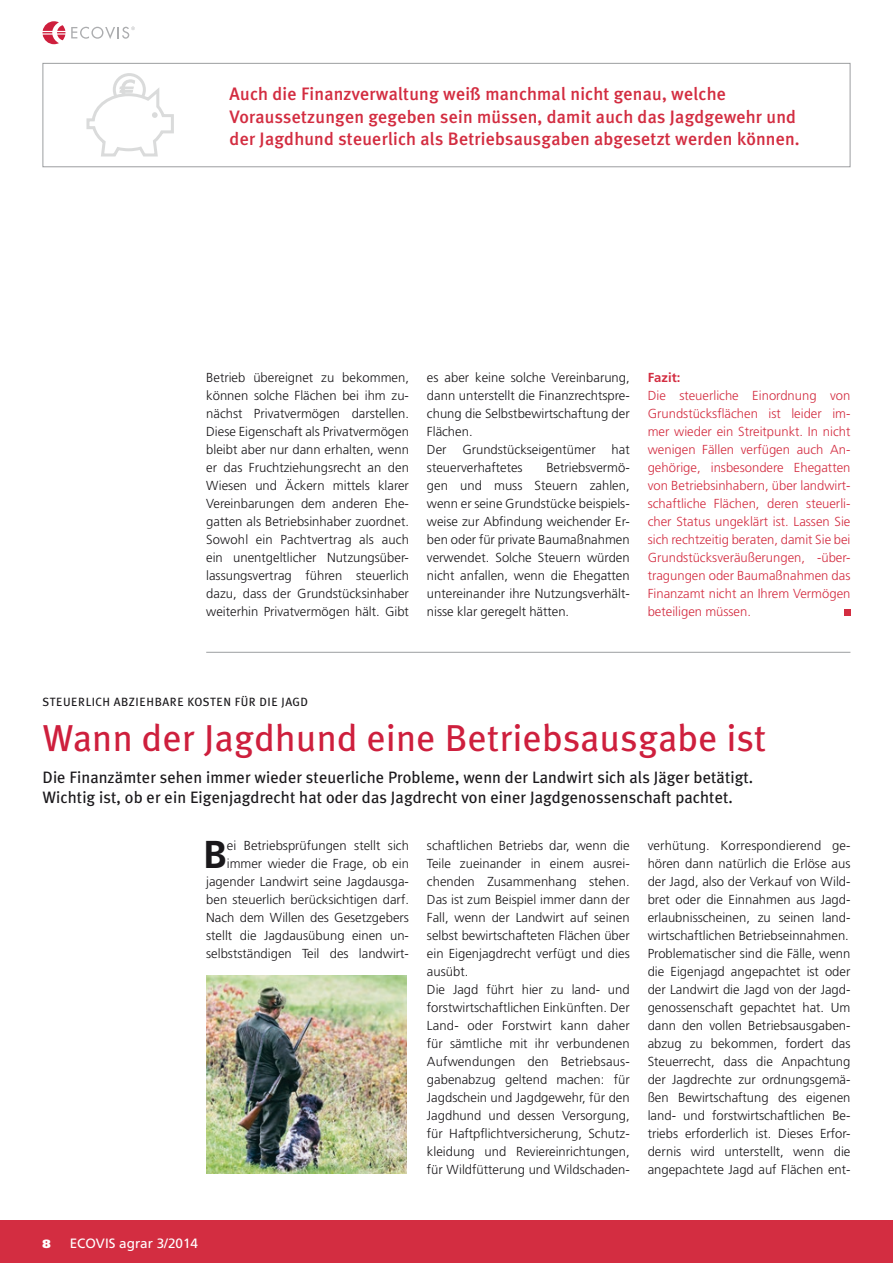
<style>
.page{position:relative;width:893px;height:1263px;background:#fff}
.page>*{position:absolute;margin:0;border:0;box-sizing:border-box;transform-origin:0 0}
.t1{font:700 38.85px "Frutiger";color:#1a181b}
.t2{font:37.5px "Meta Plus";letter-spacing:.01em;color:#ce1f3d}
.t3{font:500 18px/22.5px "Meta Plus";letter-spacing:.01em;color:#d32d41}
.t4{font:16.5px/19.5px "Meta Plus";letter-spacing:.005em;color:#1a181b}
.t5{font:13.5px "Frutiger";color:#fff}
.t6{font:300 13.05px/18px "Frutiger";color:#1a181b;text-align:justify}
.t7{font:300 13.05px/18px "Frutiger";color:#d32d41;text-align:justify}
.t8{font:700 13.05px "Frutiger";color:#d32d41}
.t9{font:12px "Meta Plus";letter-spacing:.04em;color:#1a181b}
.t10{font:900 12px "Frutiger";color:#fff}
</style>
<div class="page">
<div style="left:0;top:1220px;width:893px;height:43px;background:#d32d41"></div>
<svg style="left:71px;top:27px;width:64px;height:12px"></svg>
<svg style="left:43px;top:21px;width:22px;height:23px"></svg>
<div style="left:43px;top:63px;width:807px;height:104px;border:1px solid #9c9ea0"></div>
<hr style="left:206px;top:652px;width:644px;height:1px;background:#9c9ea0">
<div style="left:113px;top:73px;width:33px;height:33px;border:3px solid #dadbdb;border-radius:50%"></div>
<svg style="left:86px;top:79px;width:88px;height:78px"></svg>
<svg style="left:844px;top:610px;width:6px;height:6px"></svg>
<img style="left:206px;top:976px;width:201px;height:198px">
<h3 class="t3" style="left:230px;top:83px;width:572px">Auch die Finanzverwaltung weiß manchmal nicht genau, welche<br>Voraussetzungen gegeben sein müssen, damit auch das Jagdgewehr und der Jagdhund steuerlich als Betriebsausgaben abgesetzt werden können.</h3>
<p class="t6" style="left:206px;top:368px;width:204px">Betrieb übereignet zu bekommen, können solche Flächen bei ihm zu&shy;nächst Privatvermögen darstellen.<br>Diese Eigenschaft als Privatvermögen bleibt aber nur dann erhalten, wenn er das Fruchtziehungsrecht an den Wiesen und Äckern mittels klarer Vereinbarungen dem anderen Ehe&shy;gatten als Betriebsinhaber zuordnet.<br>Sowohl ein Pachtvertrag als auch ein unentgeltlicher Nutzungsüber&shy;lassungsvertrag führen steuerlich dazu, dass der Grundstücksinhaber weiterhin Privatvermögen hält. Gibt</p>
<p class="t6" style="left:427px;top:368px;width:204px;text-align:left">es aber keine solche Vereinbarung, dann unterstellt die Finanzrechtspre&shy;chung die Selbstbewirtschaftung der<br>Flächen.<br>Der Grundstückseigentümer hat steuerverhaftetes</p>
<p class="t6" style="left:427px;top:458px;width:204px;text-indent:119px">Betriebsvermö&shy;gen und muss Steuern zahlen, wenn er seine Grundstücke beispiels&shy;weise zur Abfindung weichender Er&shy;ben oder für private Baumaßnahmen verwendet. Solche Steuern würden nicht anfallen, wenn die Ehegatten untereinander ihre Nutzungsverhält&shy;nisse klar geregelt hätten.</p>
<p class="t8" style="left:648px;top:370px;width:34px">Fazit:</p>
<p class="t7" style="left:648px;top:386px;width:204px">Die steuerliche Einordnung von Grundstücksflächen ist leider im&shy;mer wieder ein Streitpunkt. In nicht wenigen Fällen verfügen auch An&shy;gehörige, insbesondere Ehegatten von Betriebsinhabern, über landwirt&shy;schaftliche Flächen, deren steuerli&shy;cher Status ungeklärt ist. Lassen Sie sich rechtzeitig beraten, damit Sie bei Grundstücksveräußerungen, -über&shy;tragungen oder Baumaßnahmen das Finanzamt nicht an Ihrem Vermögen beteiligen müssen.</p>
<p class="t9" style="left:43px;top:695px;width:267px">STEUERLICH ABZIEHBARE KOSTEN FÜR DIE JAGD</p>
<h2 class="t2" style="left:43px;top:716px;width:725px">Wann der Jagdhund eine Betriebsausgabe ist</h2>
<p class="t4" style="left:43px;top:767px;width:712px">Die Finanzämter sehen immer wieder steuerliche Probleme, wenn der Landwirt sich als Jäger betätigt.<br>Wichtig ist, ob er ein Eigenjagdrecht hat oder das Jagdrecht von einer Jagdgenossenschaft pachtet.</p>
<p class="t6" style="left:206px;top:836px;width:204px;text-align:right">ei Betriebsprüfungen stellt sich immer wieder die Frage, ob ein jagender Landwirt seine Jagdausga&shy;ben steuerlich berücksichtigen darf.<br>Nach dem Willen des Gesetzgebers stellt die Jagdausübung einen un&shy;selbstständigen Teil des landwirt-</p>
<p class="t6" style="left:427px;top:836px;width:204px;text-align:left">schaftlichen Betriebs dar, wenn die Teile zueinander in einem ausrei&shy;chenden Zusammenhang stehen.<br>Das ist zum Beispiel immer dann der Fall, wenn der Landwirt auf seinen selbst bewirtschafteten Flächen über ein Eigenjagdrecht verfügt und dies ausübt.<br>Die Jagd führt hier zu land- und forstwirtschaftlichen Einkünften. Der Land- oder Forstwirt kann daher für sämtliche mit ihr verbundenen Aufwendungen den Betriebsaus&shy;gabenabzug geltend machen: für Jagdschein und Jagdgewehr, für den Jagdhund und dessen Versorgung, für Haftpflichtversicherung, Schutz&shy;kleidung und Reviereinrichtungen, für Wildfütterung und Wildschaden-</p>
<p class="t6" style="left:648px;top:836px;width:204px">verhütung. Korrespondierend ge&shy;hören dann natürlich die Erlöse aus der Jagd, also der Verkauf von Wild&shy;bret oder die Einnahmen aus Jagd&shy;erlaubnisscheinen, zu seinen land&shy;wirtschaftlichen Betriebseinnahmen.<br>Problematischer sind die Fälle, wenn die Eigenjagd angepachtet ist oder der Landwirt die Jagd von der Jagd&shy;genossenschaft gepachtet hat. Um dann den vollen Betriebsausgaben&shy;abzug zu bekommen, fordert das Steuerrecht, dass die Anpachtung der Jagdrechte zur ordnungsgemä&shy;ßen Bewirtschaftung des eigenen land- und forstwirtschaftlichen Be&shy;triebs erforderlich ist. Dieses Erfor&shy;dernis wird unterstellt, wenn die angepachtete Jagd auf Flächen ent-</p>
<h1 class="t1" style="left:203px;top:832px;width:25px">B</h1>
<p class="t10" style="left:43px;top:1236px;width:10px">8</p>
<p class="t5" style="left:70px;top:1235px;width:130px">Ecovis agrar 3/2014</p>
</div>
